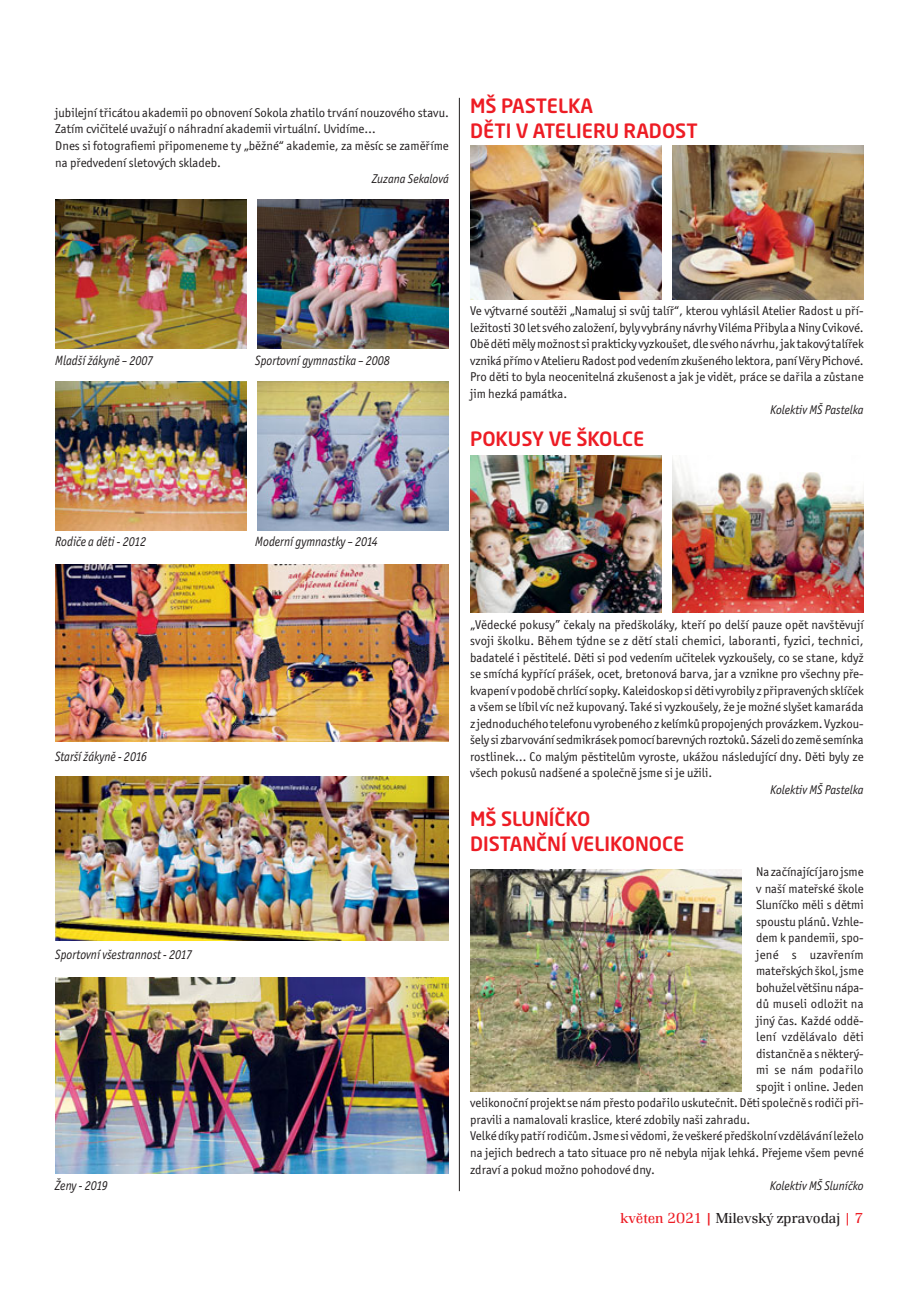
<style>
.page{position:relative;width:919px;height:1289px;background:#fff}
.page>*{position:absolute;margin:0;border:0;box-sizing:border-box;transform-origin:0 0}
.t1{font:500 19.5px/25.5px "Neo Sans Pro";color:#ed1c24}
.t2{font:300 15px "Renault TOT";color:#231f20}
.t3{font:italic 13.5px "Officina Sans Itc TOT";color:#231f20;scale:.9 1}
.t4{font:12.75px/16.5px "Officina Sans Itc TOT";color:#231f20;text-align:justify}
.t5{font:italic 12.75px "Officina Sans Itc TOT";color:#231f20;scale:.95 1}
.t6{font:12.75px "Officina Sans Itc TOT";letter-spacing:.02em;color:#231f20}
.s1{color:#ed1c24}
.s2{font-weight:500;color:#ed1c24}
</style>
<div class="page">
<img style="left:55px;top:200px;width:192px;height:149px">
<img style="left:257px;top:200px;width:192px;height:149px">
<img style="left:470px;top:145px;width:191px;height:154px">
<img style="left:470px;top:869px;width:271px;height:222px">
<img style="left:672px;top:145px;width:191px;height:154px">
<img style="left:470px;top:456px;width:191px;height:156px">
<img style="left:672px;top:457px;width:191px;height:155px">
<img style="left:55px;top:381px;width:192px;height:149px">
<img style="left:257px;top:381px;width:192px;height:149px">
<img style="left:55px;top:564px;width:394px;height:177px">
<img style="left:55px;top:977px;width:394px;height:196px">
<img style="left:55px;top:776px;width:394px;height:164px">
<hr style="left:459px;top:98px;width:1px;height:1093px;background:#231f20">
<p class="t4" style="left:55px;top:105px;width:395px;text-align:left">jubilejní třicátou akademii po obnovení Sokola zhatilo trvání nouzového stavu.<br>Zatím cvičitelé uvažují o náhradní akademii virtuální. Uvidíme…<br>Dnes si fotografiemi připomeneme ty „běžné“ akademie, za měsíc se zaměříme na předvedení sletových skladeb.</p>
<p class="t5" style="left:372px;top:174px;width:82px">Zuzana Sekalová</p>
<h1 class="t1" style="left:470px;top:93px;width:229px">MŠ PASTELKA<br>DĚTI V ATELIERU RADOST</h1>
<p class="t3" style="left:55px;top:355px;width:110px">Mladší žákyně – 2007</p>
<p class="t3" style="left:255px;top:355px;width:151px">Sportovní gymnastika – 2008</p>
<p class="t3" style="left:55px;top:536px;width:102px">Rodiče a děti - 2012</p>
<p class="t3" style="left:255px;top:536px;width:138px">Moderní gymnastky – 2014</p>
<p class="t3" style="left:55px;top:751px;width:103px">Starší žákyně - 2016</p>
<p class="t3" style="left:55px;top:949px;width:154px">Sportovní všestrannost - 2017</p>
<p class="t3" style="left:55px;top:1180px;width:60px">Ženy - 2019</p>
<p class="t4" style="left:470px;top:303px;width:395px">Ve výtvarné soutěži „Namaluj si svůj talíř“, kterou vyhlásil Atelier Radost u pří&shy;ležitosti 30 let svého založení, byly vybrány návrhy Viléma Přibyla a Niny Cvikové.<br>Obě děti měly možnost si prakticky vyzkoušet, dle svého návrhu, jak takový talířek vzniká přímo v Atelieru Radost pod vedením zkušeného lektora, paní Věry Pichové.<br>Pro děti to byla neocenitelná zkušenost a jak je vidět, práce se dařila a zůstane jim hezká památka.</p>
<p class="t5" style="left:770px;top:405px;width:100px">Kolektiv MŠ Pastelka</p>
<h1 class="t1" style="left:470px;top:427px;width:175px">POKUSY VE ŠKOLCE</h1>
<p class="t4" style="left:470px;top:617px;width:395px">„Vědecké pokusy” čekaly na předškoláky, kteří po delší pauze opět navštěvují svoji školku. Během týdne se z dětí stali chemici, laboranti, fyzici, technici, badatelé i pěstitelé. Děti si pod vedením učitelek vyzkoušely, co se stane, když se smíchá kypřící prášek, ocet, bretonová barva, jar a vznikne pro všechny pře&shy;kvapení v podobě chrlící sopky. Kaleidoskop si děti vyrobily z připravených sklíček a všem se líbil víc než kupovaný. Také si vyzkoušely, že je možné slyšet kamaráda z jednoduchého telefonu vyrobeného z kelímků propojených provázkem. Vyzkou&shy;šely si zbarvování sedmikrásek pomocí barevných roztoků. Sázeli do země semínka rostlinek… Co malým pěstitelům vyroste, ukážou následující dny. Děti byly ze všech pokusů nadšené a společně jsme si je užili.</p>
<p class="t5" style="left:770px;top:784px;width:100px">Kolektiv MŠ Pastelka</p>
<h1 class="t1" style="left:470px;top:806px;width:216px">MŠ SLUNÍČKO<br>DISTANČNÍ VELIKONOCE</h1>
<p class="t4" style="left:756px;top:864px;width:109px">Na začínající jaro jsme</p>
<p class="t4" style="left:756px;top:881px;width:109px">v naší mateřské škole</p>
<p class="t4" style="left:756px;top:897px;width:109px">Sluníčko měli s dětmi</p>
<p class="t4" style="left:756px;top:914px;width:109px">spoustu plánů. Vzhle-</p>
<p class="t4" style="left:756px;top:930px;width:109px">dem k pandemii, spo-</p>
<p class="t6" style="left:756px;top:949px;width:109px">jené s uzavřením</p>
<p class="t4" style="left:756px;top:963px;width:109px">mateřských škol, jsme</p>
<p class="t4" style="left:756px;top:980px;width:109px">bohužel většinu nápa-</p>
<p class="t6" style="left:756px;top:999px;width:109px">dů museli odložit na</p>
<p class="t4" style="left:756px;top:1013px;width:109px">jiný čas. Každé oddě-</p>
<p class="t6" style="left:756px;top:1032px;width:109px">lení vzdělávalo děti</p>
<p class="t4" style="left:756px;top:1046px;width:109px">distančně a s některý-</p>
<p class="t6" style="left:756px;top:1065px;width:109px">mi se nám podařilo</p>
<p class="t4" style="left:756px;top:1079px;width:109px">spojit i online. Jeden</p>
<p class="t4" style="left:470px;top:1095px;width:395px">velikonoční projekt se nám přesto podařilo uskutečnit. Děti společně s rodiči při-</p>
<p class="t4" style="left:470px;top:1112px;width:281px">pravili a namalovali kraslice, které zdobily naši zahradu.</p>
<p class="t4" style="left:470px;top:1128px;width:395px">Velké díky patří rodičům. Jsme si vědomi, že veškeré předškolní vzdělávání leželo</p>
<p class="t4" style="left:470px;top:1145px;width:395px">na jejich bedrech a tato situace pro ně nebyla nijak lehká. Přejeme všem pevné</p>
<p class="t4" style="left:470px;top:1161px;width:186px">zdraví a pokud možno pohodové dny.</p>
<p class="t5" style="left:769px;top:1180px;width:100px">Kolektiv MŠ Sluníčko</p>
<p class="t2" style="left:620px;top:1212px;width:244px"><span class="s1">květen 2021</span> <span class="s2">|</span> Milevský zpravodaj <span class="s1">| 7</span></p>
</div>
